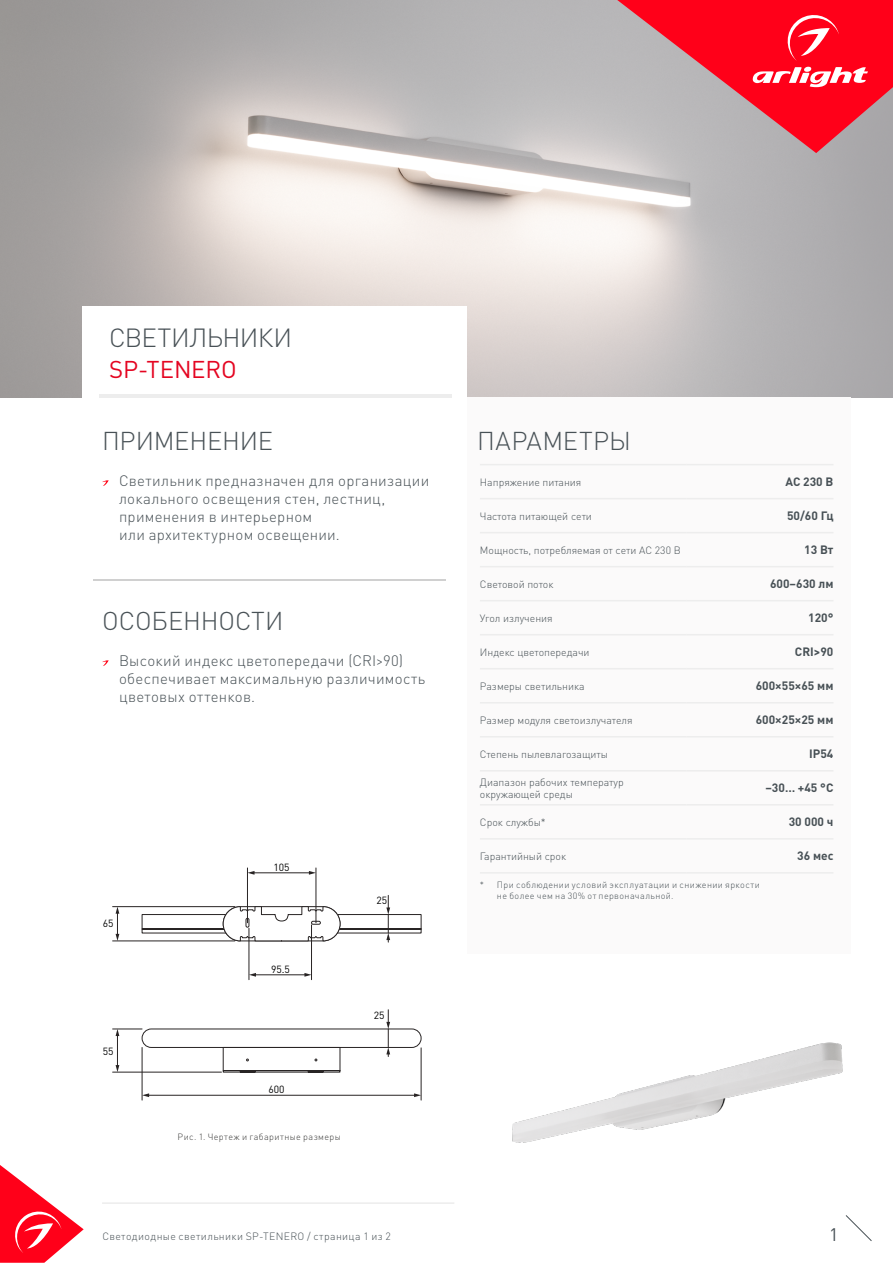
<style>
.page{position:relative;width:893px;height:1263px;background:#fff}
.page>*{position:absolute;margin:0;border:0;box-sizing:border-box;transform-origin:0 0}
.t1{font:300 25.95px "DIN Pro";letter-spacing:-.025em;color:#485156}
.t2{font:300 25.5px "DIN Pro";letter-spacing:-.005em;color:#485156}
.t3{font:300 25.5px "DIN Pro";letter-spacing:.015em;color:#485156}
.t4{font:24px "DIN Pro";letter-spacing:-.005em;color:#e40521}
.t5{font:18px "DIN Pro";color:#485156}
.t6{font:300 15px/18px "DIN Pro";letter-spacing:.02em;color:#485156}
.t7{font:700 12px "DIN Pro";color:#485156}
.t8{font:300 10.5px/12px "DIN Pro";color:#485156}
.t9{font:300 10.5px "DIN Pro";letter-spacing:.035em;color:#485156}
.t10{font:10.35px "DIN Pro";color:#000}
.t11{font:300 9px/10.5px "DIN Pro";letter-spacing:.04em;color:#485156}
.t12{font:300 9px "DIN Pro";letter-spacing:.04em;color:#3c3c3b}
</style>
<div class="page">
<svg style="left:845px;top:1215px;width:27px;height:26px"></svg>
<img style="left:0;top:0;width:893px;height:397px">
<div style="left:467px;top:397px;width:383px;height:557px;background:#fbfafa"></div>
<hr style="left:480px;top:464px;width:206px;height:1px;background:#ededed">
<hr style="left:686px;top:464px;width:147px;height:1px;background:#ededed">
<hr style="left:480px;top:498px;width:206px;height:1px;background:#ededed">
<hr style="left:686px;top:498px;width:147px;height:1px;background:#ededed">
<hr style="left:480px;top:532px;width:206px;height:1px;background:#ededed">
<hr style="left:686px;top:532px;width:147px;height:1px;background:#ededed">
<hr style="left:480px;top:566px;width:206px;height:1px;background:#ededed">
<hr style="left:686px;top:566px;width:147px;height:1px;background:#ededed">
<hr style="left:480px;top:600px;width:206px;height:1px;background:#ededed">
<hr style="left:686px;top:600px;width:147px;height:1px;background:#ededed">
<hr style="left:480px;top:634px;width:206px;height:1px;background:#ededed">
<hr style="left:686px;top:634px;width:147px;height:1px;background:#ededed">
<hr style="left:480px;top:668px;width:206px;height:1px;background:#ededed">
<hr style="left:686px;top:668px;width:147px;height:1px;background:#ededed">
<hr style="left:480px;top:702px;width:206px;height:1px;background:#ededed">
<hr style="left:686px;top:702px;width:147px;height:1px;background:#ededed">
<hr style="left:480px;top:736px;width:206px;height:1px;background:#ededed">
<hr style="left:686px;top:736px;width:147px;height:1px;background:#ededed">
<hr style="left:480px;top:770px;width:206px;height:1px;background:#ededed">
<hr style="left:686px;top:770px;width:147px;height:1px;background:#ededed">
<hr style="left:480px;top:804px;width:206px;height:1px;background:#ededed">
<hr style="left:686px;top:804px;width:147px;height:1px;background:#ededed">
<hr style="left:480px;top:838px;width:206px;height:1px;background:#ededed">
<hr style="left:686px;top:838px;width:147px;height:1px;background:#ededed">
<hr style="left:480px;top:872px;width:206px;height:1px;background:#ededed">
<hr style="left:686px;top:872px;width:147px;height:1px;background:#ededed">
<div style="left:82px;top:306px;width:384px;height:99px;background:#fff"></div>
<svg style="left:102px;top:480px;width:7px;height:6px"></svg>
<svg style="left:102px;top:660px;width:7px;height:6px"></svg>
<hr style="left:99px;top:394px;width:352px;height:3px;background:#ededed">
<hr style="left:94px;top:580px;width:352px;height:1px;background:#d0d0d0">
<hr style="left:102px;top:1203px;width:352px;height:1px;background:#e3e3e3">
<img style="left:512px;top:1042px;width:331px;height:101px">
<hr style="left:247px;top:868px;width:1px;height:55px;background:#282424">
<hr style="left:316px;top:868px;width:1px;height:55px;background:#282424">
<hr style="left:253px;top:872px;width:57px;height:1px;background:#282424">
<svg style="left:248px;top:871px;width:7px;height:4px"></svg>
<svg style="left:309px;top:871px;width:7px;height:4px"></svg>
<hr style="left:311px;top:925px;width:1px;height:55px;background:#282424">
<hr style="left:249px;top:928px;width:1px;height:52px;background:#282424">
<hr style="left:255px;top:974px;width:51px;height:1px;background:#282424">
<svg style="left:304px;top:973px;width:7px;height:4px"></svg>
<svg style="left:249px;top:973px;width:7px;height:4px"></svg>
<hr style="left:421px;top:1048px;width:1px;height:52px;background:#282424">
<hr style="left:142px;top:1047px;width:1px;height:53px;background:#282424">
<hr style="left:148px;top:1095px;width:267px;height:1px;background:#282424">
<svg style="left:414px;top:1093px;width:7px;height:4px"></svg>
<svg style="left:142px;top:1093px;width:7px;height:4px"></svg>
<hr style="left:113px;top:941px;width:122px;height:1px;background:#282424">
<hr style="left:113px;top:906px;width:122px;height:1px;background:#282424">
<svg style="left:116px;top:907px;width:3px;height:34px"></svg>
<hr style="left:113px;top:1072px;width:108px;height:1px;background:#282424">
<svg style="left:142px;top:895px;width:280px;height:47px"></svg>
<svg style="left:113px;top:1010px;width:309px;height:62px"></svg>
<svg style="left:617px;top:0;width:276px;height:153px;background:#e05563"></svg>
<svg style="left:0;top:1165px;width:84px;height:98px"></svg>
<h1 class="t1" style="left:109px;top:320px;width:185px">СВЕТИЛЬНИКИ</h1>
<h3 class="t4" style="left:109px;top:353px;width:129px">SP-TENERO</h3>
<h2 class="t2" style="left:102px;top:423px;width:172px">ПРИМЕНЕНИЕ</h2>
<h3 class="t6" style="left:119px;top:471px;width:312px">Cветильник предназначен для организации локального освещения стен, лестниц, применения в интерьерном<br>или архитектурном освещении.</h3>
<h2 class="t2" style="left:102px;top:603px;width:183px">ОСОБЕННОСТИ</h2>
<h3 class="t6" style="left:119px;top:651px;width:308px">Высокий индекс цветопередачи (CRI&gt;90) обеспечивает максимальную различимость цветовых оттенков.</h3>
<p class="t10" style="left:103px;top:916px;width:12px">65</p>
<p class="t10" style="left:103px;top:1044px;width:12px">55</p>
<p class="t10" style="left:273px;top:860px;width:18px">105</p>
<p class="t10" style="left:271px;top:962px;width:20px">95.5</p>
<p class="t10" style="left:268px;top:1083px;width:18px">600</p>
<p class="t12" style="left:178px;top:1131px;width:165px">Рис. 1. Чертеж и габаритные размеры</p>
<p class="t10" style="left:376px;top:894px;width:12px">25</p>
<p class="t10" style="left:374px;top:1008px;width:12px">25</p>
<h2 class="t3" style="left:477px;top:423px;width:155px">ПАРАМЕТРЫ</h2>
<p class="t8" style="left:480px;top:475px;width:103px">Напряжение питания</p>
<p class="t7" style="left:785px;top:473px;width:49px">AC 230 В</p>
<p class="t8" style="left:480px;top:509px;width:114px">Частота питающей сети</p>
<p class="t7" style="left:787px;top:507px;width:48px">50/60 Гц</p>
<p class="t8" style="left:480px;top:543px;width:202px">Мощность, потребляемая от сети AC 230 В</p>
<p class="t7" style="left:804px;top:541px;width:31px">13 Вт</p>
<p class="t8" style="left:480px;top:577px;width:75px">Световой поток</p>
<p class="t7" style="left:770px;top:575px;width:65px">600–630 лм</p>
<p class="t8" style="left:480px;top:611px;width:74px">Угол излучения</p>
<p class="t7" style="left:808px;top:609px;width:27px">120°</p>
<p class="t8" style="left:480px;top:645px;width:111px">Индекс цветопередачи</p>
<p class="t7" style="left:795px;top:643px;width:40px">CRI&gt;90</p>
<p class="t8" style="left:480px;top:679px;width:106px">Размеры светильника</p>
<p class="t7" style="left:756px;top:677px;width:79px">600×55×65 мм</p>
<p class="t8" style="left:480px;top:713px;width:154px">Размер модуля светоизлучателя</p>
<p class="t7" style="left:756px;top:711px;width:79px">600×25×25 мм</p>
<p class="t8" style="left:480px;top:747px;width:130px">Степень пылевлагозащиты</p>
<p class="t7" style="left:809px;top:745px;width:26px">IP54</p>
<p class="t8" style="left:480px;top:775px;width:145px">Диапазон рабочих температур окружающей среды</p>
<p class="t7" style="left:765px;top:779px;width:69px">–30… +45 °С</p>
<p class="t8" style="left:480px;top:816px;width:67px">Срок службы*</p>
<p class="t7" style="left:789px;top:814px;width:46px">30 000 ч</p>
<p class="t8" style="left:480px;top:850px;width:88px">Гарантийный срок</p>
<p class="t7" style="left:797px;top:848px;width:38px">36 мес</p>
<p class="t11" style="left:497px;top:879px;width:264px;text-indent:-17px">* При соблюдении условий эксплуатации и снижении яркости не более чем на 30% от первоначальной.</p>
<p class="t9" style="left:102px;top:1229px;width:290px">Светодиодные светильники SP-TENERO / страница 1 из 2</p>
<h3 class="t5" style="left:829px;top:1222px;width:11px">1</h3>
</div>
